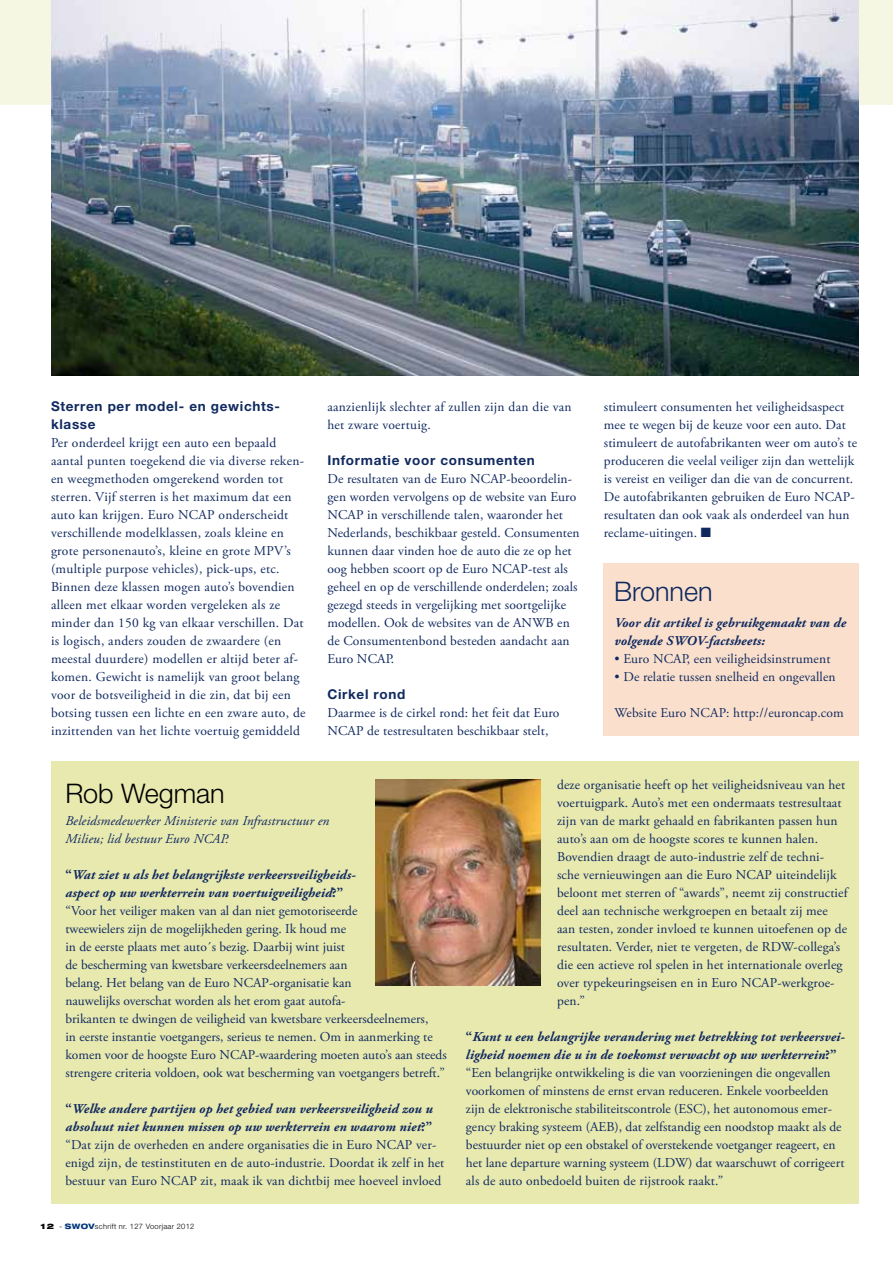
<style>
.page{position:relative;width:893px;height:1263px;background:#fff}
.page>*{position:absolute;margin:0;border:0;box-sizing:border-box;transform-origin:0 0}
.t1{font:300 27px "Helvetica Neue CE";letter-spacing:-.005em;color:#000}
.t2{font:300 27px "Helvetica Neue CE";letter-spacing:-.005em;color:#10295f}
.t3{font:13.5px/18px "Adobe Garamond Pro";letter-spacing:.01em;color:#10295f}
.t4{font:italic 13.5px/18px "Adobe Garamond Pro";letter-spacing:.01em;color:#10295f}
.t5{font:700 13.5px/18px "Helvetica Neue CE";letter-spacing:.05em;color:#10295f}
.t6{font:italic 700 13.5px/18px "Adobe Garamond Pro";letter-spacing:.01em;color:#10295f}
.t7{font:300 7.5px "Helvetica Neue CE";letter-spacing:.04em;color:#000}
.s1{font-weight:700}
.s2{font-weight:700;font-style:italic}
.s3{font-family:"Helvetica Neue";font-weight:900;font-stretch:expanded}
.s4{font-family:"Helvetica Neue";font-stretch:expanded;color:#10295f}
.s5{font-family:"Helvetica Neue";font-weight:800;font-stretch:expanded;color:#00377a}
</style>
<div class="page">
<div style="left:0;top:0;width:893px;height:105px;background:#f6f7e3"></div>
<div style="left:51px;top:761px;width:807px;height:442px;background:#e8e9af"></div>
<img style="left:375px;top:779px;width:165px;height:206px">
<div style="left:604px;top:563px;width:255px;height:172px;background:#fae0cc"></div>
<img style="left:51px;top:0;width:808px;height:375px">
<p class="t5" style="left:51px;top:397px;width:230px">Sterren per model- en gewichts&shy;klasse</p>
<p class="t3" style="left:51px;top:434px;width:256px">Per onderdeel krijgt een auto een bepaald aantal punten toegekend die via diverse reken&shy;en weegmethoden omgerekend worden tot sterren. Vijf sterren is het maximum dat een auto kan krijgen. Euro NCAP onderscheidt verschillende modelklassen, zoals kleine en grote personenauto’s, kleine en grote MPV’s (multiple purpose vehicles), pick-ups, etc.<br>Binnen deze klassen mogen auto’s bovendien alleen met elkaar worden vergeleken als ze minder dan 150 kg van elkaar verschillen. Dat is logisch, anders zouden de zwaardere (en meestal duurdere) modellen er altijd beter af&shy;komen. Gewicht is namelijk van groot belang voor de botsveiligheid in die zin, dat bij een botsing tussen een lichte en een zware auto, de inzittenden van het lichte voertuig gemiddeld</p>
<p class="t3" style="left:327px;top:398px;width:246px">aanzienlijk slechter af zullen zijn dan die van het zware voertuig.</p>
<p class="t5" style="left:327px;top:451px;width:209px">Informatie voor consumenten</p>
<p class="t3" style="left:327px;top:470px;width:254px">De resultaten van de Euro NCAP-beoordelin&shy;gen worden vervolgens op de website van Euro NCAP in verschillende talen, waaronder het Nederlands, beschikbaar gesteld. Consumenten kunnen daar vinden hoe de auto die ze op het oog hebben scoort op de Euro NCAP-test als geheel en op de verschillende onderdelen; zoals gezegd steeds in vergelijking met soortgelijke modellen. Ook de websites van de ANWB en de Consumentenbond besteden aandacht aan Euro NCAP.</p>
<p class="t5" style="left:327px;top:685px;width:79px">Cirkel rond</p>
<p class="t3" style="left:327px;top:704px;width:234px">Daarmee is de cirkel rond: het feit dat Euro<br>NCAP de testresultaten beschikbaar stelt,</p>
<p class="t3" style="left:604px;top:398px;width:255px">stimuleert consumenten het veiligheidsaspect mee te wegen bij de keuze voor een auto. Dat stimuleert de autofabrikanten weer om auto’s te produceren die veelal veiliger zijn dan wettelijk is vereist en veiliger dan die van de concurrent.<br>De autofabrikanten gebruiken de Euro NCAP&shy;resultaten dan ook vaak als onderdeel van hun reclame-uitingen. ■</p>
<h1 class="t2" style="left:614px;top:575px;width:100px">Bronnen</h1>
<p class="t6" style="left:615px;top:614px;width:233px">Voor dit artikel is gebruikgemaakt van de volgende SWOV-factsheets:</p>
<p class="t3" style="left:615px;top:650px;width:217px">• Euro NCAP, een veiligheidsinstrument</p>
<p class="t3" style="left:615px;top:668px;width:222px">• De relatie tussen snelheid en ongevallen</p>
<p class="t3" style="left:615px;top:704px;width:231px">Website Euro NCAP: http://euroncap.com</p>
<h1 class="t1" style="left:65px;top:777px;width:161px">Rob Wegman</h1>
<p class="t4" style="left:65px;top:812px;width:265px">Beleidsmedewerker Ministerie van Infrastructuur en<br>Milieu; lid bestuur Euro NCAP.</p>
<p class="t3" style="left:65px;top:866px;width:383px"><span class="s1">“</span><span class="s2">Wat ziet u als het belangrijkste verkeersveiligheids-<br>aspect op uw werkterrein van voertuigveiligheid</span><span class="s1">?”<br></span>“Voor het veiliger maken van al dan niet gemotoriseerde<br>tweewielers zijn de mogelijkheden gering. Ik houd me<br>in de eerste plaats met auto´s bezig. Daarbij wint juist<br>de bescherming van kwetsbare verkeersdeelnemers aan<br>belang. Het belang van de Euro NCAP-organisatie kan<br>nauwelijks overschat worden als het erom gaat autofa-<br>brikanten te dwingen de veiligheid van kwetsbare verkeersdeelnemers,<br>in eerste instantie voetgangers, serieus te nemen. Om in aanmerking te komen voor de hoogste Euro NCAP-waardering moeten auto’s aan steeds strengere criteria voldoen, ook wat bescherming van voetgangers betreft.”</p>
<p class="t3" style="left:65px;top:1100px;width:380px"><span class="s1">“</span><span class="s2">Welke andere partijen op het gebied van verkeersveiligheid zou u absoluut niet kunnen missen op uw werkterrein en waarom niet</span><span class="s1">?” </span>“Dat zijn de overheden en andere organisaties die in Euro NCAP ver&shy;enigd zijn, de testinstituten en de auto-industrie. Doordat ik zelf in het bestuur van Euro NCAP zit, maak ik van dichtbij mee hoeveel invloed</p>
<p class="t7" style="left:40px;top:1221px;width:155px"><span class="s3">1 2</span> <span class="s4">-</span> <span class="s5">SWOV</span>schrift nr. 127 Voorjaar 2012</p>
<p class="t3" style="left:557px;top:776px;width:292px">deze organisatie heeft op het veiligheidsniveau van het voertuigpark. Auto’s met een ondermaats testresultaat zijn van de markt gehaald en fabrikanten passen hun auto’s aan om de hoogste scores te kunnen halen.<br>Bovendien draagt de auto-industrie zelf de techni&shy;sche vernieuwingen aan die Euro NCAP uiteindelijk beloont met sterren of “awards”, neemt zij constructief deel aan technische werkgroepen en betaalt zij mee aan testen, zonder invloed te kunnen uitoefenen op de resultaten. Verder, niet te vergeten, de RDW-collega’s die een actieve rol spelen in het internationale overleg over typekeuringseisen en in Euro NCAP-werkgroe&shy;pen.”</p>
<p class="t3" style="left:466px;top:1028px;width:380px"><span class="s1">“</span><span class="s2">Kunt u een belangrijke verandering met betrekking tot verkeersvei&shy;ligheid noemen die u in de toekomst verwacht op uw werkterrein</span><span class="s1">?” </span>“Een belangrijke ontwikkeling is die van voorzieningen die ongevallen voorkomen of minstens de ernst ervan reduceren. Enkele voorbeelden zijn de elektronische stabiliteitscontrole (ESC), het autonomous emer&shy;gency braking systeem (AEB), dat zelfstandig een noodstop maakt als de bestuurder niet op een obstakel of overstekende voetganger reageert, en het lane departure warning systeem (LDW) dat waarschuwt of corrigeert als de auto onbedoeld buiten de rijstrook raakt.”</p>
</div>
